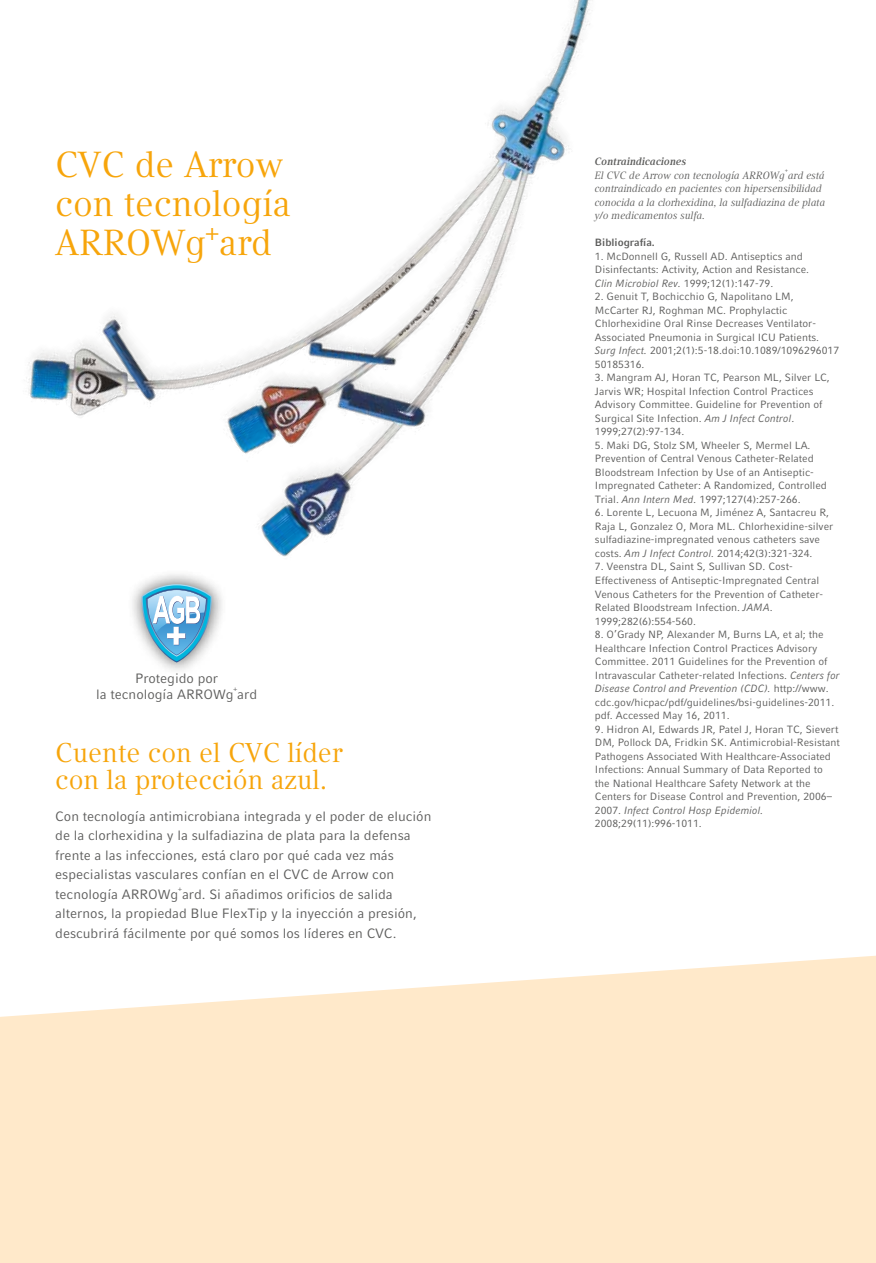
<style>
.page{position:relative;width:876px;height:1263px;background:#fff}
.page>*{position:absolute;margin:0;border:0;box-sizing:border-box;transform-origin:0 0}
.t1{font:36px/39px "Compatil Text LT Pro";color:#f7a50b}
.t2{font:27px/27px "Compatil Text LT Pro";color:#f7a50b}
.t3{font:13.5px/19.5px "Compatil Fact LT Pro";color:#5c5c5b}
.t4{font:10.5px/13.5px "Compatil Fact LT Pro";color:#5c5c5b}
.t5{font:italic 10.5px/13.5px "Compatil Text LT Pro";color:#5c5c5b}
.t6{font:italic 700 10.5px "Compatil Text LT Pro";color:#5c5c5b}
.t7{font:700 10.5px "Compatil Fact LT Pro";color:#5c5c5b}
.t8{font:6.75px "Compatil Fact LT Pro";color:#5c5c5b}
.t9{font:italic 5.25px "Compatil Text LT Pro";color:#5c5c5b}
.s1{font-style:italic}
</style>
<div class="page">
<svg style="left:0;top:955px;width:876px;height:308px;background:#ffebcf"></svg>
<img style="left:26px;top:0;width:567px;height:557px">
<div style="left:127px;top:569px;width:100px;height:107px;background:#2b2b2a;opacity:.75"></div>
<svg style="left:142px;top:584px;width:70px;height:78px"></svg>
<h1 class="t1" style="left:55px;top:145px;width:237px">CVC de Arrow con tecnología<br>ARROWg<sup>+</sup>ard</h1>
<p class="t3" style="left:96px;top:670px;width:162px;line-height:16.5px;text-align:center">Protegido por<br>la tecnología ARROWg ard</p>
<p class="t8" style="left:234px;top:685px;width:5px">+</p>
<h2 class="t2" style="left:55px;top:739px;width:289px">Cuente con el CVC líder con la protección azul.</h2>
<p class="t3" style="left:55px;top:806px;width:378px">Con tecnología antimicrobiana integrada y el poder de elución de la clorhexidina y la sulfadiazina de plata para la defensa frente a las infecciones, está claro por qué cada vez más especialistas vasculares confían en el CVC de Arrow con tecnología ARROWg ard. Si añadimos orificios de salida</p>
<p class="t8" style="left:178px;top:885px;width:5px">+</p>
<p class="t3" style="left:55px;top:904px;width:363px">alternos, la propiedad Blue FlexTip y la inyección a presión, descubrirá fácilmente por qué somos los líderes en CVC.</p>
<p class="t6" style="left:595px;top:156px;width:93px">Contraindicaciones</p>
<p class="t5" style="left:595px;top:169px;width:231px">El CVC de Arrow con tecnología ARROWg ard está</p>
<p class="t9" style="left:785px;top:167px;width:4px">+</p>
<p class="t5" style="left:595px;top:182px;width:232px">contraindicado en pacientes con hipersensibilidad conocida a la clorhexidina, la sulfadiazina de plata y/o medicamentos sulfa.</p>
<p class="t7" style="left:595px;top:237px;width:61px">Bibliografía.</p>
<p class="t4" style="left:595px;top:250px;width:216px">1. McDonnell G, Russell AD. Antiseptics and<br>Disinfectants: Activity, Action and Resistance.<br><span class="s1">Clin Microbiol Rev.</span> 1999;12(1):147-79.</p>
<p class="t4" style="left:595px;top:290px;width:246px">2. Genuit T, Bochicchio G, Napolitano LM, McCarter RJ, Roghman MC. Prophylactic Chlorhexidine Oral Rinse Decreases Ventilator-Associated Pneumonia in Surgical ICU Patients.<br><span class="s1">Surg Infect.</span> 2001;2(1):5-18.doi:10.1089/1096296017<br>50185316.</p>
<p class="t4" style="left:595px;top:371px;width:236px">3. Mangram AJ, Horan TC, Pearson ML, Silver LC, Jarvis WR; Hospital Infection Control Practices Advisory Committee. Guideline for Prevention of Surgical Site Infection. <span class="s1">Am J Infect Control</span>.<br>1999;27(2):97-134.</p>
<p class="t4" style="left:595px;top:439px;width:233px">5. Maki DG, Stolz SM, Wheeler S, Mermel LA.<br>Prevention of Central Venous Catheter-Related Bloodstream Infection by Use of an Antiseptic-Impregnated Catheter: A Randomized, Controlled Trial. <span class="s1">Ann Intern Med.</span> 1997;127(4):257-266.</p>
<p class="t4" style="left:595px;top:506px;width:240px">6. Lorente L, Lecuona M, Jiménez A, Santacreu R, Raja L, Gonzalez O, Mora ML. Chlorhexidine-silver sulfadiazine-impregnated venous catheters save costs. <span class="s1">Am J Infect Control.</span> 2014;42(3):321-324.</p>
<p class="t4" style="left:595px;top:560px;width:230px">7. Veenstra DL, Saint S, Sullivan SD. Cost-Effectiveness of Antiseptic-Impregnated Central Venous Catheters for the Prevention of Catheter-Related Bloodstream Infection. <span class="s1">JAMA</span>.<br>1999;282(6):554-560.</p>
<p class="t4" style="left:595px;top:628px;width:246px">8. O’Grady NP, Alexander M, Burns LA, et al; the Healthcare Infection Control Practices Advisory Committee. 2011 Guidelines for the Prevention of Intravascular Catheter-related Infections. <span class="s1">Centers for Disease Control and Prevention (CDC).</span> http://www. cdc.gov/hicpac/pdf/guidelines/bsi-guidelines-2011. pdf. Accessed May 16, 2011.</p>
<p class="t4" style="left:595px;top:722px;width:246px">9. Hidron AI, Edwards JR, Patel J, Horan TC, Sievert DM, Pollock DA, Fridkin SK. Antimicrobial-Resistant Pathogens Associated With Healthcare-Associated Infections: Annual Summary of Data Reported to the National Healthcare Safety Network at the Centers for Disease Control and Prevention, 2006– 2007. <span class="s1">Infect Control Hosp Epidemiol.<br></span>2008;29(11):996-1011.</p>
</div>
